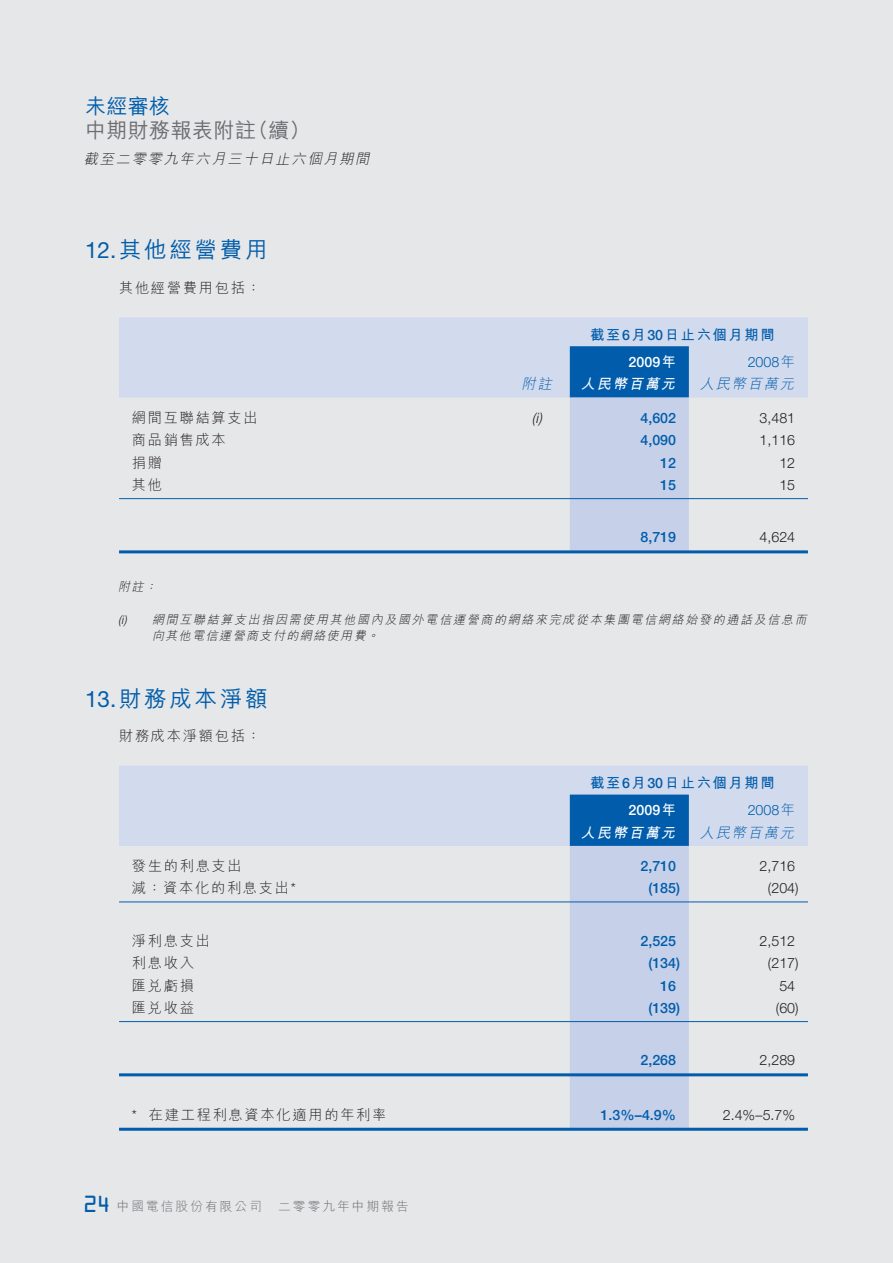
<style>
.page{position:relative;width:893px;height:1263px;background:#e6e7e9}
.page>*{position:absolute;margin:0;border:0;box-sizing:border-box;transform-origin:0 0}
.t1{font:500 22.5px "M Hei HK";letter-spacing:.12em;color:#015dab}
.t2{font:500 21px "M Hei HK";letter-spacing:.02em;color:#6c6d70}
.t3{font:500 21px "M Hei HK";color:#015dab}
.t4{font:300 14.25px "M Hei HK";letter-spacing:.12em;color:#231f20}
.t5{font:500 14.25px "Helvetica Neue LT Std";color:#015dab}
.t6{font:300 14.25px "Helvetica Neue LT Std";color:#231f20}
.t7{font:700 14.25px "M Hei HK";letter-spacing:.12em;color:#015dab}
.t8{font:italic 300 14.25px "M Hei HK";color:#231f20}
.t9{font:italic 300 14.25px "M Hei HK";color:#015dab}
.t10{font:italic 700 14.25px "M Hei HK";color:#fff}
.t11{font:500 14.25px "Helvetica Neue LT Std";color:#fff}
.t12{font:300 14.25px "Helvetica Neue LT Std";color:#015dab}
.t13{font:italic 300 14.25px "Helvetica Neue LT Std";color:#231f20}
.t14{font:300 12.75px "M Hei HK";letter-spacing:.155em;color:#6c6d70}
.t15{font:italic 300 12px/16.5px "M Hei HK";color:#231f20}
.s1{font-family:"Helvetica Neue LT Std";font-weight:400}
.s2{font-family:"Helvetica Neue LT Std";font-weight:500}
.s3{font-family:"M Hei HK";font-weight:700}
.s4{font-family:"M Hei HK"}
.s5{font-family:"Helvetica Neue LT Std"}
.s6{font-family:"OCRA Std";font-weight:400;font-size:21px;color:#015dab}
</style>
<div class="page">
<div style="left:119px;top:317px;width:689px;height:81px;background:#d2daee"></div>
<svg style="left:570px;top:346px;width:119px;height:204px;background:#94b3d9"></svg>
<hr style="left:119px;top:498px;width:689px;height:1px;background:#015dab">
<hr style="left:119px;top:550px;width:689px;height:3px;background:#015dab">
<div style="left:119px;top:766px;width:689px;height:80px;background:#d2daee"></div>
<svg style="left:570px;top:794px;width:119px;height:334px;background:#a6bddf"></svg>
<hr style="left:119px;top:1021px;width:689px;height:1px;background:#015dab">
<hr style="left:119px;top:1073px;width:689px;height:3px;background:#015dab">
<hr style="left:119px;top:901px;width:689px;height:1px;background:#015dab">
<hr style="left:119px;top:1128px;width:689px;height:3px;background:#015dab">
<h2 class="t3" style="left:85px;top:99px;width:87px">未經審核</h2>
<h2 class="t2" style="left:85px;top:123px;width:227px">中期財務報表附註（續）</h2>
<p class="t8" style="left:84px;top:153px;width:290px">截至二零零九年六月三十日止六個月期間</p>
<h1 class="t1" style="left:85px;top:241px;width:184px"><span class="s1">12.</span> 其他經營費用</h1>
<p class="t4" style="left:119px;top:282px;width:143px">其他經營費用包括：</p>
<p class="t7" style="left:590px;top:329px;width:186px">截至<span class="s2">6</span>月<span class="s2">30</span>日止六個月期間</p>
<p class="t11" style="left:629px;top:357px;width:49px">2009<span class="s3">年</span></p>
<p class="t12" style="left:748px;top:357px;width:49px">2008<span class="s4">年</span></p>
<p class="t9" style="left:522px;top:379px;width:34px">附註</p>
<p class="t10" style="left:581px;top:379px;width:98px">人民幣百萬元</p>
<p class="t9" style="left:700px;top:379px;width:98px">人民幣百萬元</p>
<p class="t4" style="left:132px;top:412px;width:127px">網間互聯結算支出</p>
<p class="t13" style="left:532px;top:412px;width:12px">(i)</p>
<p class="t5" style="left:640px;top:412px;width:37px">4,602</p>
<p class="t6" style="left:759px;top:412px;width:37px">3,481</p>
<p class="t4" style="left:132px;top:434px;width:96px">商品銷售成本</p>
<p class="t5" style="left:640px;top:435px;width:37px">4,090</p>
<p class="t6" style="left:759px;top:435px;width:37px">1,116</p>
<p class="t4" style="left:132px;top:457px;width:32px">捐贈</p>
<p class="t5" style="left:660px;top:457px;width:17px">12</p>
<p class="t6" style="left:779px;top:457px;width:17px">12</p>
<p class="t4" style="left:132px;top:479px;width:32px">其他</p>
<p class="t5" style="left:660px;top:480px;width:17px">15</p>
<p class="t6" style="left:779px;top:480px;width:17px">15</p>
<p class="t5" style="left:640px;top:532px;width:37px">8,719</p>
<p class="t6" style="left:759px;top:532px;width:37px">4,624</p>
<p class="t15" style="left:118px;top:580px;width:42px">附註：</p>
<p class="t15" style="left:152px;top:613px;width:659px;text-indent:-34px"><span class="s5">(i)</span> 網間互聯結算支出指因需使用其他國內及國外電信運營商的網絡來完成從本集團電信網絡始發的通話及信息而向其他電信運營商支付的網絡使用費。</p>
<h1 class="t1" style="left:85px;top:690px;width:184px"><span class="s1">13.</span> 財務成本淨額</h1>
<p class="t4" style="left:119px;top:731px;width:143px">財務成本淨額包括：</p>
<p class="t7" style="left:590px;top:778px;width:186px">截至<span class="s2">6</span>月<span class="s2">30</span>日止六個月期間</p>
<p class="t11" style="left:629px;top:805px;width:49px">2009<span class="s3">年</span></p>
<p class="t12" style="left:748px;top:805px;width:49px">2008<span class="s4">年</span></p>
<p class="t10" style="left:581px;top:827px;width:98px">人民幣百萬元</p>
<p class="t9" style="left:700px;top:827px;width:98px">人民幣百萬元</p>
<p class="t4" style="left:132px;top:860px;width:112px">發生的利息支出</p>
<p class="t5" style="left:640px;top:861px;width:37px">2,710</p>
<p class="t6" style="left:759px;top:861px;width:37px">2,716</p>
<p class="t4" style="left:132px;top:883px;width:165px">減：資本化的利息支出<span class="s5">*</span></p>
<p class="t5" style="left:648px;top:883px;width:33px">(185)</p>
<p class="t6" style="left:768px;top:883px;width:32px">(204)</p>
<p class="t4" style="left:132px;top:935px;width:80px">淨利息支出</p>
<p class="t5" style="left:640px;top:935px;width:37px">2,525</p>
<p class="t6" style="left:759px;top:935px;width:37px">2,512</p>
<p class="t4" style="left:132px;top:957px;width:64px">利息收入</p>
<p class="t5" style="left:648px;top:958px;width:33px">(134)</p>
<p class="t6" style="left:768px;top:958px;width:32px">(217)</p>
<p class="t4" style="left:132px;top:980px;width:64px">匯兌虧損</p>
<p class="t5" style="left:660px;top:980px;width:17px">16</p>
<p class="t6" style="left:779px;top:980px;width:17px">54</p>
<p class="t4" style="left:132px;top:1002px;width:64px">匯兌收益</p>
<p class="t5" style="left:648px;top:1003px;width:33px">(139)</p>
<p class="t6" style="left:776px;top:1003px;width:24px">(60)</p>
<p class="t5" style="left:640px;top:1055px;width:37px">2,268</p>
<p class="t6" style="left:759px;top:1055px;width:37px">2,289</p>
<p class="t4" style="left:132px;top:1109px;width:256px"><span class="s5">*</span> 在建工程利息資本化適用的年利率</p>
<p class="t5" style="left:601px;top:1109px;width:77px">1.3%–4.9%</p>
<p class="t6" style="left:723px;top:1109px;width:74px">2.4%–5.7%</p>
<p class="t14" style="left:83px;top:1201px;width:181px"><span class="s6">24</span> 中國電信股份有限公司</p>
<p class="t14" style="left:278px;top:1201px;width:132px">二零零九年中期報告</p>
</div>
